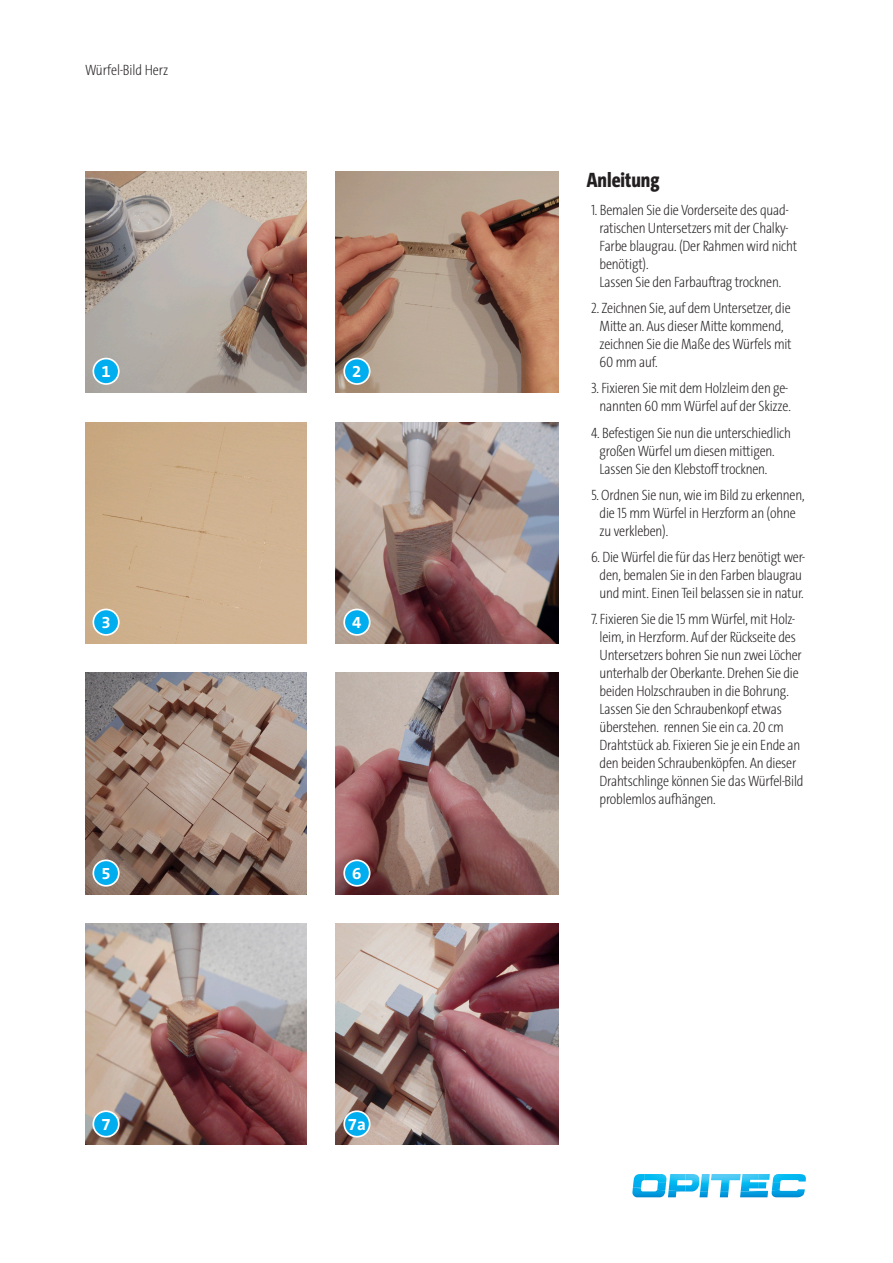
<style>
.page{position:relative;width:893px;height:1263px;background:#fff}
.page>*{position:absolute;margin:0;border:0;box-sizing:border-box;transform-origin:0 0}
.Anleitungstext-Headl{font:800 21px "The Sans Cd LF8";color:#231f20}
.t1{font:700 16.8px "The Sans B W7";color:#fff}
.Anleitungstext-Inhal{font:200 15px/18px "The Sans Cd LF2";letter-spacing:-.01em;color:#231f20}
.Anleitung-Info{font:200 15px "The Sans Cd LF2";color:#231f20}
</style>
<div class="page">
<svg style="left:632px;top:1174px;width:174px;height:24px"></svg>
<img style="left:85px;top:171px;width:221px;height:221px">
<img style="left:336px;top:172px;width:222px;height:220px">
<img style="left:336px;top:422px;width:222px;height:221px">
<img style="left:85px;top:422px;width:221px;height:221px">
<div style="left:93px;top:359px;width:26px;height:25px;background:#00aeef;border-radius:50%"></div>
<div style="left:92px;top:358px;width:28px;height:27px;border:2px solid #fff;border-radius:50%"></div>
<div style="left:93px;top:609px;width:26px;height:26px;background:#00aeef;border-radius:50%"></div>
<div style="left:92px;top:609px;width:28px;height:27px;border:2px solid #fff;border-radius:50%"></div>
<div style="left:344px;top:359px;width:26px;height:25px;background:#00aeef;border-radius:50%"></div>
<div style="left:343px;top:358px;width:27px;height:27px;border:2px solid #fff;border-radius:50%"></div>
<div style="left:344px;top:609px;width:26px;height:26px;background:#00aeef;border-radius:50%"></div>
<div style="left:343px;top:609px;width:27px;height:27px;border:2px solid #fff;border-radius:50%"></div>
<img style="left:85px;top:673px;width:221px;height:221px">
<img style="left:336px;top:673px;width:222px;height:221px">
<img style="left:85px;top:924px;width:221px;height:221px">
<div style="left:93px;top:860px;width:26px;height:26px;background:#00aeef;border-radius:50%"></div>
<div style="left:92px;top:859px;width:28px;height:28px;border:2px solid #fff;border-radius:50%"></div>
<div style="left:344px;top:860px;width:26px;height:26px;background:#00aeef;border-radius:50%"></div>
<div style="left:343px;top:859px;width:27px;height:28px;border:2px solid #fff;border-radius:50%"></div>
<div style="left:93px;top:1111px;width:26px;height:26px;background:#00aeef;border-radius:50%"></div>
<div style="left:92px;top:1110px;width:28px;height:27px;border:2px solid #fff;border-radius:50%"></div>
<img style="left:336px;top:924px;width:222px;height:221px">
<div style="left:344px;top:1111px;width:26px;height:26px;background:#00aeef;border-radius:50%"></div>
<div style="left:343px;top:1110px;width:27px;height:27px;border:2px solid #fff;border-radius:50%"></div>
<p class="Anleitung-Info" style="left:85px;top:60px;width:85px">Würfel-Bild Herz</p>
<p class="t1" style="left:101px;top:360px;width:11px">1</p>
<p class="t1" style="left:101px;top:611px;width:11px">3</p>
<p class="t1" style="left:352px;top:360px;width:11px">2</p>
<p class="t1" style="left:352px;top:611px;width:11px">4</p>
<p class="t1" style="left:101px;top:862px;width:11px">5</p>
<p class="t1" style="left:352px;top:862px;width:11px">6</p>
<p class="t1" style="left:101px;top:1113px;width:11px">7</p>
<p class="t1" style="left:348px;top:1113px;width:20px">7a</p>
<p class="Anleitungstext-Headl" style="left:587px;top:166px;width:74px">Anleitung</p>
<p class="Anleitungstext-Inhal" style="left:600px;top:201px;width:199px;text-indent:-9px">1. Bemalen Sie die Vorderseite des quad&shy;ratischen Untersetzers mit der Chalky-<br>Farbe blaugrau. (Der Rahmen wird nicht benötigt).</p>
<p class="Anleitungstext-Inhal" style="left:600px;top:273px;width:183px">Lassen Sie den Farbauftrag trocknen.</p>
<p class="Anleitungstext-Inhal" style="left:600px;top:299px;width:194px;text-indent:-9px">2. Zeichnen Sie, auf dem Untersetzer, die<br>Mitte an. Aus dieser Mitte kommend, zeichnen Sie die Maße des Würfels mit<br>60 mm auf.</p>
<p class="Anleitungstext-Inhal" style="left:591px;top:379px;width:201px;text-align:center">3. Fixieren Sie mit dem Holzleim den ge&shy;nannten 60 mm Würfel auf der Skizze.</p>
<p class="Anleitungstext-Inhal" style="left:591px;top:423px;width:201px;text-align:center">4. Befestigen Sie nun die unterschiedlich großen Würfel um diesen mittigen.</p>
<p class="Anleitungstext-Inhal" style="left:600px;top:459px;width:169px">Lassen Sie den Klebstoff trocknen.</p>
<p class="Anleitungstext-Inhal" style="left:600px;top:485px;width:207px;text-indent:-9px">5. Ordnen Sie nun, wie im Bild zu erkennen, die 15 mm Würfel in Herzform an (ohne zu verkleben).</p>
<p class="Anleitungstext-Inhal" style="left:591px;top:547px;width:215px;text-align:center">6. Die Würfel die für das Herz benötigt wer&shy;den, bemalen Sie in den Farben blaugrau und mint. Einen Teil belassen sie in natur.</p>
<p class="Anleitungstext-Inhal" style="left:600px;top:609px;width:205px;text-indent:-9px">7. Fixieren Sie die 15 mm Würfel, mit Holz&shy;leim, in Herzform. Auf der Rückseite des Untersetzers bohren Sie nun zwei Löcher unterhalb der Oberkante. Drehen Sie die beiden Holzschrauben in die Bohrung.<br>Lassen Sie den Schraubenkopf etwas überstehen. rennen Sie ein ca. 20 cm Drahtstück ab. Fixieren Sie je ein Ende an den beiden Schraubenköpfen. An dieser Drahtschlinge können Sie das Würfel-Bild problemlos aufhängen.</p>
</div>
